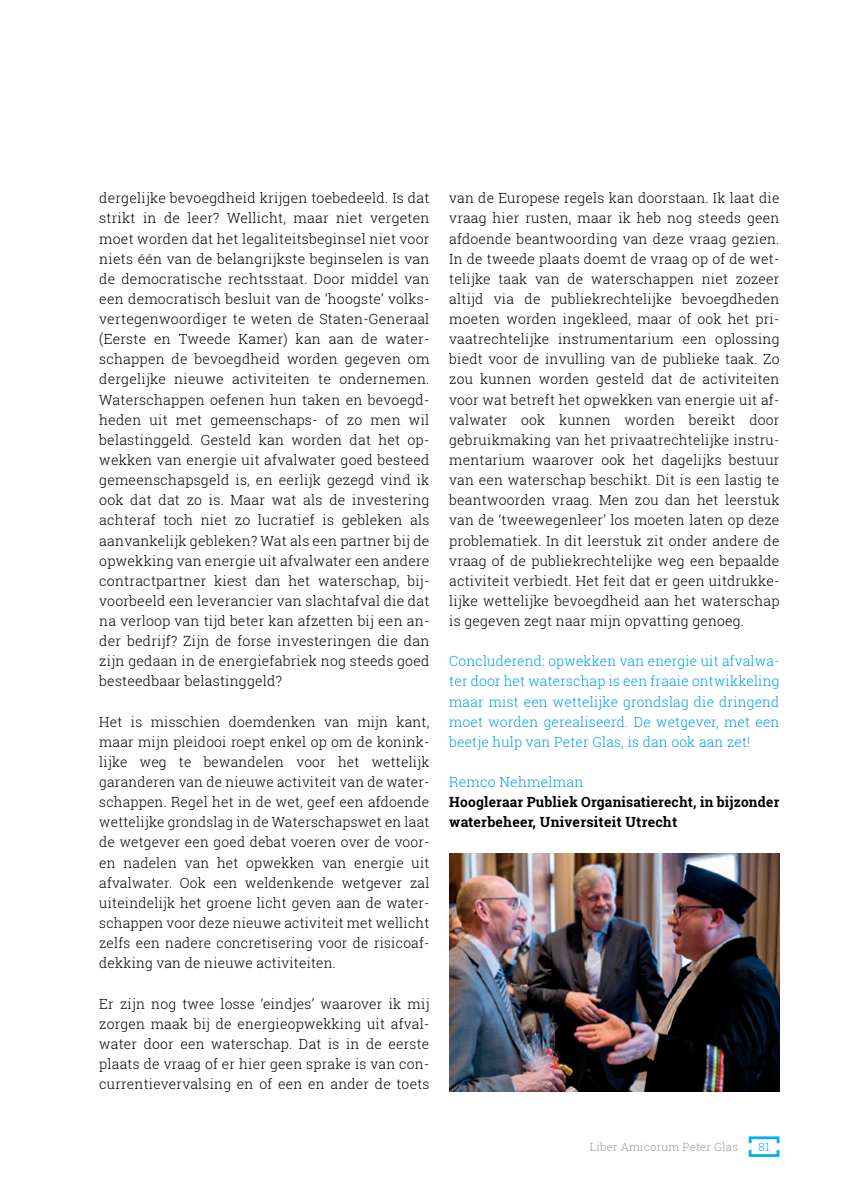
<style>
.page{position:relative;width:844px;height:1191px;background:#fff}
.page>*{position:absolute;margin:0;border:0;box-sizing:border-box;transform-origin:0 0}
.Leestekst{font:300 14px/20.1px "Roboto Slab";letter-spacing:.015em;color:#000;text-align:justify}
.Leestekst-2{font:300 14px/20.1px "Roboto Slab";letter-spacing:.015em;color:#009ee3;text-align:justify}
.Bold{font:700 14px/20.1px "Roboto Slab";letter-spacing:.015em;color:#000}
.Naam_schrijver{font:300 14px "Roboto Slab";letter-spacing:.015em;color:#009ee3}
.t1{font:300 11.38px "Roboto Slab";letter-spacing:.015em;color:#9c9c9c}
.t2{font:300 11.38px "Roboto Slab";color:#00b1eb}
</style>
<div class="page">
<svg style="left:748px;top:1136px;width:31px;height:7px"></svg>
<svg style="left:748px;top:1150px;width:31px;height:6px"></svg>
<img style="left:449px;top:853px;width:330px;height:238px">
<p class="Leestekst" style="left:99px;top:188px;width:331px">dergelijke bevoegdheid krijgen toebedeeld. Is dat strikt in de leer? Wellicht, maar niet vergeten moet worden dat het legaliteitsbeginsel niet voor niets één van de belangrijkste beginselen is van de democratische rechtsstaat. Door middel van een democratisch besluit van de ‘hoogste’ volks&shy;vertegenwoordiger te weten de Staten-Generaal (Eerste en Tweede Kamer) kan aan de water&shy;schappen de bevoegdheid worden gegeven om dergelijke nieuwe activiteiten te ondernemen.<br>Waterschappen oefenen hun taken en bevoegd&shy;heden uit met gemeenschaps- of zo men wil belastinggeld. Gesteld kan worden dat het op&shy;wekken van energie uit afvalwater goed besteed gemeenschapsgeld is, en eerlijk gezegd vind ik ook dat dat zo is. Maar wat als de investering achteraf toch niet zo lucratief is gebleken als aanvankelijk gebleken? Wat als een partner bij de opwekking van energie uit afvalwater een andere contractpartner kiest dan het waterschap, bij&shy;voorbeeld een leverancier van slachtafval die dat na verloop van tijd beter kan afzetten bij een an&shy;der bedrijf? Zijn de forse investeringen die dan zijn gedaan in de energiefabriek nog steeds goed besteedbaar belastinggeld?</p>
<p class="Leestekst" style="left:99px;top:711px;width:331px">Het is misschien doemdenken van mijn kant, maar mijn pleidooi roept enkel op om de konink&shy;lijke weg te bewandelen voor het wettelijk garanderen van de nieuwe activiteit van de water&shy;schappen. Regel het in de wet, geef een afdoende wettelijke grondslag in de Waterschapswet en laat de wetgever een goed debat voeren over de voor&shy;en nadelen van het opwekken van energie uit afvalwater. Ook een weldenkende wetgever zal uiteindelijk het groene licht geven aan de water&shy;schappen voor deze nieuwe activiteit met wellicht zelfs een nadere concretisering voor de risicoaf&shy;dekking van de nieuwe activiteiten.</p>
<p class="Leestekst" style="left:99px;top:993px;width:331px">Er zijn nog twee losse ‘eindjes’ waarover ik mij zorgen maak bij de energieopwekking uit afval&shy;water door een waterschap. Dat is in de eerste plaats de vraag of er hier geen sprake is van con&shy;currentievervalsing en of een en ander de toets</p>
<p class="Leestekst" style="left:449px;top:188px;width:331px">van de Europese regels kan doorstaan. Ik laat die vraag hier rusten, maar ik heb nog steeds geen afdoende beantwoording van deze vraag gezien.<br>In de tweede plaats doemt de vraag op of de wet&shy;telijke taak van de waterschappen niet zozeer altijd via de publiekrechtelijke bevoegdheden moeten worden ingekleed, maar of ook het pri&shy;vaatrechtelijke instrumentarium een oplossing biedt voor de invulling van de publieke taak. Zo zou kunnen worden gesteld dat de activiteiten voor wat betreft het opwekken van energie uit af&shy;valwater ook kunnen worden bereikt door gebruikmaking van het privaatrechtelijke instru&shy;mentarium waarover ook het dagelijks bestuur van een waterschap beschikt. Dit is een lastig te beantwoorden vraag. Men zou dan het leerstuk van de ‘tweewegenleer’ los moeten laten op deze problematiek. In dit leerstuk zit onder andere de vraag of de publiekrechtelijke weg een bepaalde activiteit verbiedt. Het feit dat er geen uitdrukke&shy;lijke wettelijke bevoegdheid aan het waterschap is gegeven zegt naar mijn opvatting genoeg.</p>
<p class="Leestekst-2" style="left:449px;top:651px;width:331px">Concluderend: opwekken van energie uit afvalwa&shy;ter door het waterschap is een fraaie ontwikkeling maar mist een wettelijke grondslag die dringend moet worden gerealiseerd. De wetgever, met een beetje hulp van Peter Glas, is dan ook aan zet!</p>
<p class="Naam_schrijver" style="left:449px;top:772px;width:136px">Remco Nehmelman</p>
<p class="Bold" style="left:449px;top:792px;width:331px">Hoogleraar Publiek Organisatierecht, in bijzonder waterbeheer, Universiteit Utrecht</p>
<p class="t1" style="left:589px;top:1138px;width:150px">Liber Amicorum Peter Glas</p>
<p class="t2" style="left:758px;top:1138px;width:13px">81</p>
</div>
